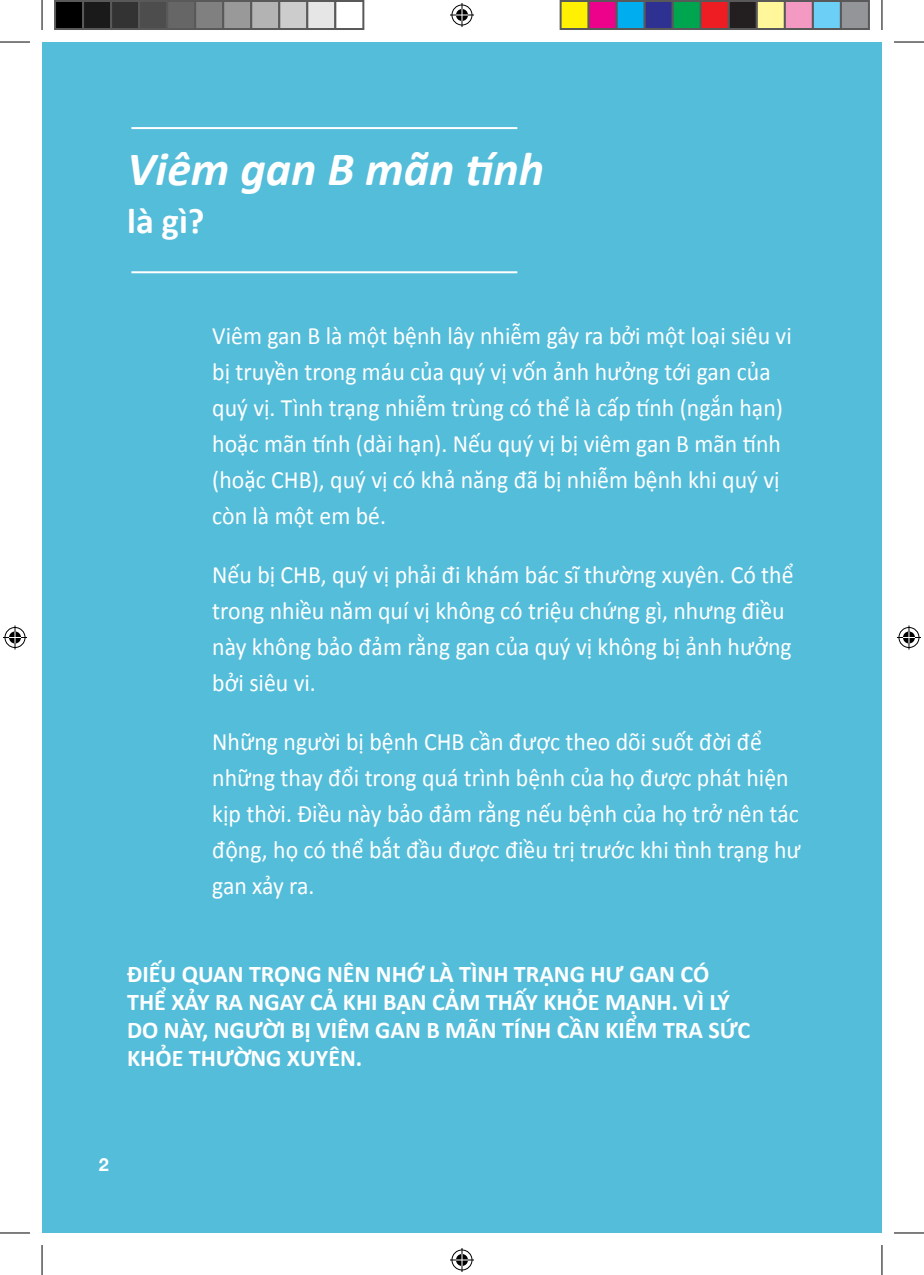
<style>
.page{position:relative;width:924px;height:1275px;background:#fff}
.page>*{position:absolute;margin:0;border:0;box-sizing:border-box;transform-origin:0 0}
.body_copy{font:italic 700 48px "Calibri";color:#fff}
.body_copy-2{font:700 36px "Calibri";color:#fff}
.body_copy-3{font:25px/36px "Calibri";color:#fff;scale:.95 1}
.body_copy-4{font:700 24px/28px "Calibri";color:#fff}
.t1{font:700 18px "Helvetica Neue";color:#fff}
</style>
<div class="page">
<div style="left:42px;top:42px;width:839px;height:1191px;background:#54bdda"></div>
<hr style="left:131px;top:127px;width:386px;height:2px;background:#fff">
<hr style="left:131px;top:271px;width:386px;height:2px;background:#fff">
<hr style="left:0;top:42px;width:30px;height:1px;background:#000">
<hr style="left:893px;top:42px;width:30px;height:1px;background:#000">
<hr style="left:0;top:1232px;width:30px;height:1px;background:#000">
<hr style="left:893px;top:1232px;width:30px;height:1px;background:#000">
<hr style="left:42px;top:0;width:1px;height:30px;background:#000">
<hr style="left:42px;top:1245px;width:1px;height:30px;background:#000">
<hr style="left:881px;top:0;width:1px;height:30px;background:#000">
<hr style="left:881px;top:1245px;width:1px;height:30px;background:#000">
<svg style="left:450px;top:3px;width:24px;height:24px"></svg>
<svg style="left:450px;top:1248px;width:24px;height:24px"></svg>
<svg style="left:3px;top:625px;width:24px;height:24px"></svg>
<svg style="left:897px;top:625px;width:23px;height:24px"></svg>
<div style="left:55px;top:1px;width:28px;height:28px;background:#000"></div>
<div style="left:54px;top:0;width:30px;height:30px;border:2px solid #595959"></div>
<div style="left:83px;top:1px;width:28px;height:28px;background:#1a1a1a"></div>
<div style="left:82px;top:0;width:30px;height:30px;border:2px solid #595959"></div>
<div style="left:111px;top:1px;width:28px;height:28px;background:#333"></div>
<div style="left:110px;top:0;width:30px;height:30px;border:2px solid #595959"></div>
<div style="left:139px;top:1px;width:28px;height:28px;background:#4d4d4d"></div>
<div style="left:138px;top:0;width:30px;height:30px;border:2px solid #595959"></div>
<div style="left:167px;top:1px;width:28px;height:28px;background:#666"></div>
<div style="left:166px;top:0;width:30px;height:30px;border:2px solid #595959"></div>
<div style="left:195px;top:1px;width:28px;height:28px;background:#808080"></div>
<div style="left:194px;top:0;width:30px;height:30px;border:2px solid #595959"></div>
<div style="left:223px;top:1px;width:28px;height:28px;background:#999"></div>
<div style="left:222px;top:0;width:30px;height:30px;border:2px solid #595959"></div>
<div style="left:251px;top:1px;width:28px;height:28px;background:#b3b3b3"></div>
<div style="left:250px;top:0;width:30px;height:30px;border:2px solid #595959"></div>
<div style="left:279px;top:1px;width:28px;height:28px;background:#ccc"></div>
<div style="left:278px;top:0;width:30px;height:30px;border:2px solid #595959"></div>
<div style="left:307px;top:1px;width:28px;height:28px;background:#e6e6e6"></div>
<div style="left:306px;top:0;width:30px;height:30px;border:2px solid #595959"></div>
<div style="left:334px;top:0;width:30px;height:30px;border:2px solid #595959"></div>
<div style="left:560px;top:1px;width:28px;height:28px;background:#fff101"></div>
<div style="left:559px;top:0;width:30px;height:30px;border:2px solid #595959"></div>
<div style="left:588px;top:1px;width:28px;height:28px;background:#ed028c"></div>
<div style="left:587px;top:0;width:30px;height:30px;border:2px solid #595959"></div>
<div style="left:616px;top:1px;width:28px;height:28px;background:#00aeef"></div>
<div style="left:615px;top:0;width:30px;height:30px;border:2px solid #595959"></div>
<div style="left:644px;top:1px;width:28px;height:28px;background:#2e3092"></div>
<div style="left:643px;top:0;width:30px;height:30px;border:2px solid #595959"></div>
<div style="left:672px;top:1px;width:28px;height:28px;background:#00a54f"></div>
<div style="left:671px;top:0;width:30px;height:30px;border:2px solid #595959"></div>
<div style="left:700px;top:1px;width:28px;height:28px;background:#ee1d23"></div>
<div style="left:699px;top:0;width:30px;height:30px;border:2px solid #595959"></div>
<div style="left:728px;top:1px;width:28px;height:28px;background:#231f20"></div>
<div style="left:727px;top:0;width:30px;height:30px;border:2px solid #595959"></div>
<div style="left:756px;top:1px;width:28px;height:28px;background:#fff79a"></div>
<div style="left:755px;top:0;width:30px;height:30px;border:2px solid #595959"></div>
<div style="left:784px;top:1px;width:28px;height:28px;background:#f499c2"></div>
<div style="left:783px;top:0;width:30px;height:30px;border:2px solid #595959"></div>
<div style="left:812px;top:1px;width:28px;height:28px;background:#6bcff6"></div>
<div style="left:811px;top:0;width:30px;height:30px;border:2px solid #595959"></div>
<div style="left:840px;top:1px;width:28px;height:28px;background:#939598"></div>
<div style="left:839px;top:0;width:30px;height:30px;border:2px solid #595959"></div>
<p class="body_copy" style="left:127px;top:139px;width:418px">Viêm gan B mãn tính</p>
<p class="body_copy-2" style="left:127px;top:198px;width:79px">là gì?</p>
<p class="body_copy-3" style="left:212px;top:318px;width:611px">Viêm gan B là một bệnh lây nhiễm gây ra bởi một loại siêu vi bị truyền trong máu của quý vị vốn ảnh hưởng tới gan của quý vị. Tình trạng nhiễm trùng có thể là cấp tính (ngắn hạ n) hoặc mãn tính (dài hạ n). Nếu quý vị bị viêm gan B mãn tính (hoặc CHB), quý vị có khả năng đã bị nhiễm bệnh khi quý vị còn là một em bé.</p>
<p class="body_copy-3" style="left:212px;top:557px;width:611px">Nếu bị CHB, quý vị phải đi khám bác sĩ thường xuyên. Có thể trong nhiều năm quí vị không có triệu chứng gì, nhưng điều này không bảo đả m rằng gan của quý vị không bị ả nh hưởng bởi siêu vi.</p>
<p class="body_copy-3" style="left:212px;top:723px;width:620px">Những người bị bệnh CHB cần được theo dõi suốt đời để những thay đổi trong quá trình bệnh của họ được phát hiện kịp thời. Điều này bảo đảm rằng nếu bệnh của họ trở nên tác động, họ có thể bắt đầu được điều trị trước khi tình trạng hư gan xảy ra.</p>
<p class="body_copy-4" style="left:127px;top:959px;width:624px">ĐIẾU QUAN TRỌNG NÊN NHỚ LÀ TÌNH TRẠNG HƯ GAN CÓ THỂ XẢY RA NGAY CẢ KHI BẠN CẢM THẤY KHỎE MẠNH. VÌ LÝ DO NÀY, NGƯỜI BỊ VIÊM GAN B MÃN TÍNH CẦN KIỂM TRA SỨC KHỎE THƯỜNG XUYÊN.</p>
<p class="t1" style="left:99px;top:1153px;width:12px">2</p>
</div>
